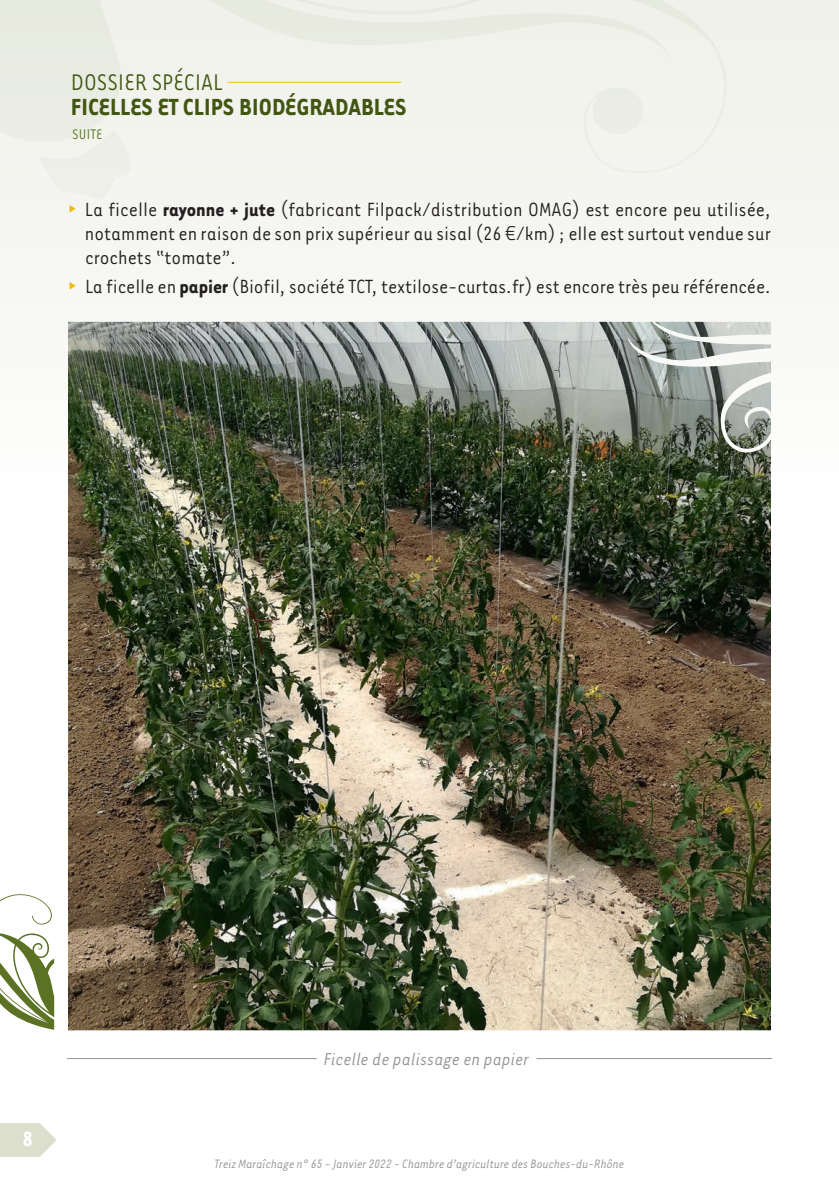
<style>
.page{position:relative;width:839px;height:1191px;background:#fff}
.page>*{position:absolute;margin:0;border:0;box-sizing:border-box;transform-origin:0 0}
.t1{font:700 26.8px "Tarzana Narrow";color:#425613}
.t2{font:26px "Tarzana Narrow";color:#425613}
.t3{font:700 24px "Tarzana Narrow";color:#fff}
.t4{font:22px/24px "Tarzana Narrow";letter-spacing:-.005em;color:#231f20;text-align:justify}
.t5{font:italic 20px "Tarzana Narrow";color:#939598}
.t6{font:16px "Tarzana Narrow";color:#5b7124}
.t7{font:italic 14px "Tarzana Narrow";letter-spacing:-.01em;color:#939598}
.s1{font-family:"Geogrotesque";font-weight:700;color:#efbd0a}
.s2{font-weight:700}
.s3{font-family:"Titillium";font-weight:300;font-size:20.8px}
</style>
<div class="page">
<div style="left:0;top:0;width:839px;height:493px;background:#f6f7f2"></div>
<svg style="left:0;top:462px;width:67px;height:22px"></svg>
<svg style="left:0;top:78px;width:54px;height:98px"></svg>
<div style="left:19px;top:78px;width:35px;height:56px;background:#ebede4"></div>
<svg style="left:54px;top:11px;width:673px;height:311px"></svg>
<svg style="left:69px;top:0;width:611px;height:166px"></svg>
<svg style="left:0;top:1123px;width:56px;height:33px;background:#e0e3d4"></svg>
<hr style="left:227px;top:82px;width:174px;height:1px;background:#efbd0a">
<img style="left:68px;top:322px;width:703px;height:708px">
<hr style="left:67px;top:1058px;width:250px;height:1px;background:#939598">
<hr style="left:536px;top:1058px;width:236px;height:1px;background:#939598">
<svg style="left:0;top:894px;width:54px;height:135px"></svg>
<svg style="left:0;top:0;width:500px;height:78px"></svg>
<p class="t2" style="left:71px;top:67px;width:153px">DOSSIER SPÉCIAL</p>
<p class="t1" style="left:71px;top:90px;width:337px">FICELLES ET CLIPS BIODÉGRADABLES</p>
<p class="t6" style="left:72px;top:124px;width:32px">SUITE</p>
<p class="t4" style="left:85px;top:196px;width:687px;text-indent:-17px"><span class="s1">∂</span> La ficelle <span class="s2">rayonne + jute</span> (fabricant Filpack/distribution OMAG) est encore peu utilisée, notamment en raison de son prix supérieur au sisal (26 <span class="s3">€</span>/km) ; elle est surtout vendue sur crochets “tomate”.</p>
<p class="t4" style="left:68px;top:274px;width:704px"><span class="s1">∂</span> La ficelle en <span class="s2">papier</span> (Biofil, société TCT, textilose-curtas.fr) est encore très peu référencée.</p>
<p class="t3" style="left:22px;top:1123px;width:12px">8</p>
<p class="t5" style="left:324px;top:1046px;width:207px">Ficelle de palissage en papier</p>
<p class="t7" style="left:215px;top:1155px;width:411px">Treiz Maraîchage n° 65 - Janvier 2022 - Chambre d’agriculture des Bouches-du-Rhône</p>
</div>
